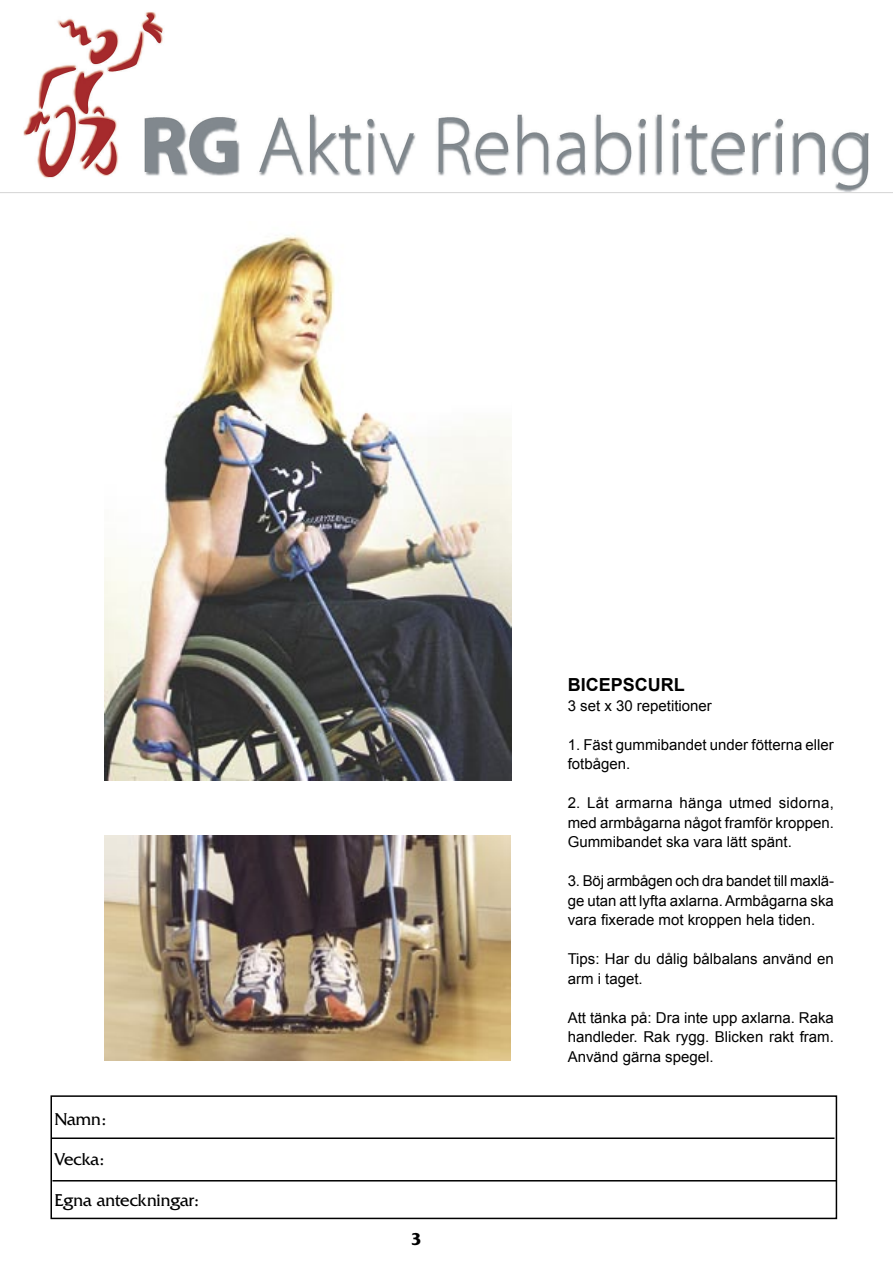
<style>
.page{position:relative;width:893px;height:1263px;background:#fff}
.page>*{position:absolute;margin:0;border:0;box-sizing:border-box;transform-origin:0 0}
.Underrubrik_1{font:18px "Friz Quadrata";letter-spacing:-.005em;color:#000}
.Ingress{font:700 18px "Arial";color:#000}
.Underrubrik_1-2{font:700 18px "Friz Quadrata";color:#000}
.Styrketext{font:15px/19.5px "Arial";color:#000;text-align:justify}
</style>
<div class="page">
<div style="left:50px;top:1095px;width:787px;height:124px;border:2px solid #000"></div>
<hr style="left:51px;top:1137px;width:783px;height:2px;background:#000">
<hr style="left:52px;top:1180px;width:785px;height:1px;background:#000">
<img style="left:104px;top:235px;width:408px;height:546px">
<img style="left:104px;top:835px;width:406px;height:225px">
<img style="left:23px;top:11px;width:846px;height:180px">
<p class="Underrubrik_1" style="left:54px;top:1109px;width:54px">Namn:</p>
<p class="Underrubrik_1" style="left:54px;top:1149px;width:52px">Vecka:</p>
<p class="Underrubrik_1" style="left:54px;top:1190px;width:146px">Egna anteckningar:</p>
<p class="Underrubrik_1-2" style="left:411px;top:1229px;width:12px">3</p>
<p class="Ingress" style="left:568px;top:673px;width:118px">BICEPSCURL</p>
<p class="Styrketext" style="left:568px;top:696px;width:146px">3 set x 30 repetitioner</p>
<p class="Styrketext" style="left:568px;top:735px;width:268px">1. Fäst gummibandet under fötterna eller fotbågen.</p>
<p class="Styrketext" style="left:568px;top:793px;width:268px">2. Låt armarna hänga utmed sidorna, med armbågarna något framför kroppen.<br>Gummibandet ska vara lätt spänt.</p>
<p class="Styrketext" style="left:568px;top:871px;width:268px">3. Böj armbågen och dra bandet till maxlä&shy;ge utan att lyfta axlarna. Armbågarna ska vara fixerade mot kroppen hela tiden.</p>
<p class="Styrketext" style="left:568px;top:949px;width:268px">Tips: Har du dålig bålbalans använd en arm i taget.</p>
<p class="Styrketext" style="left:568px;top:1008px;width:268px">Att tänka på: Dra inte upp axlarna. Raka handleder. Rak rygg. Blicken rakt fram.<br>Använd gärna spegel.</p>
</div>
